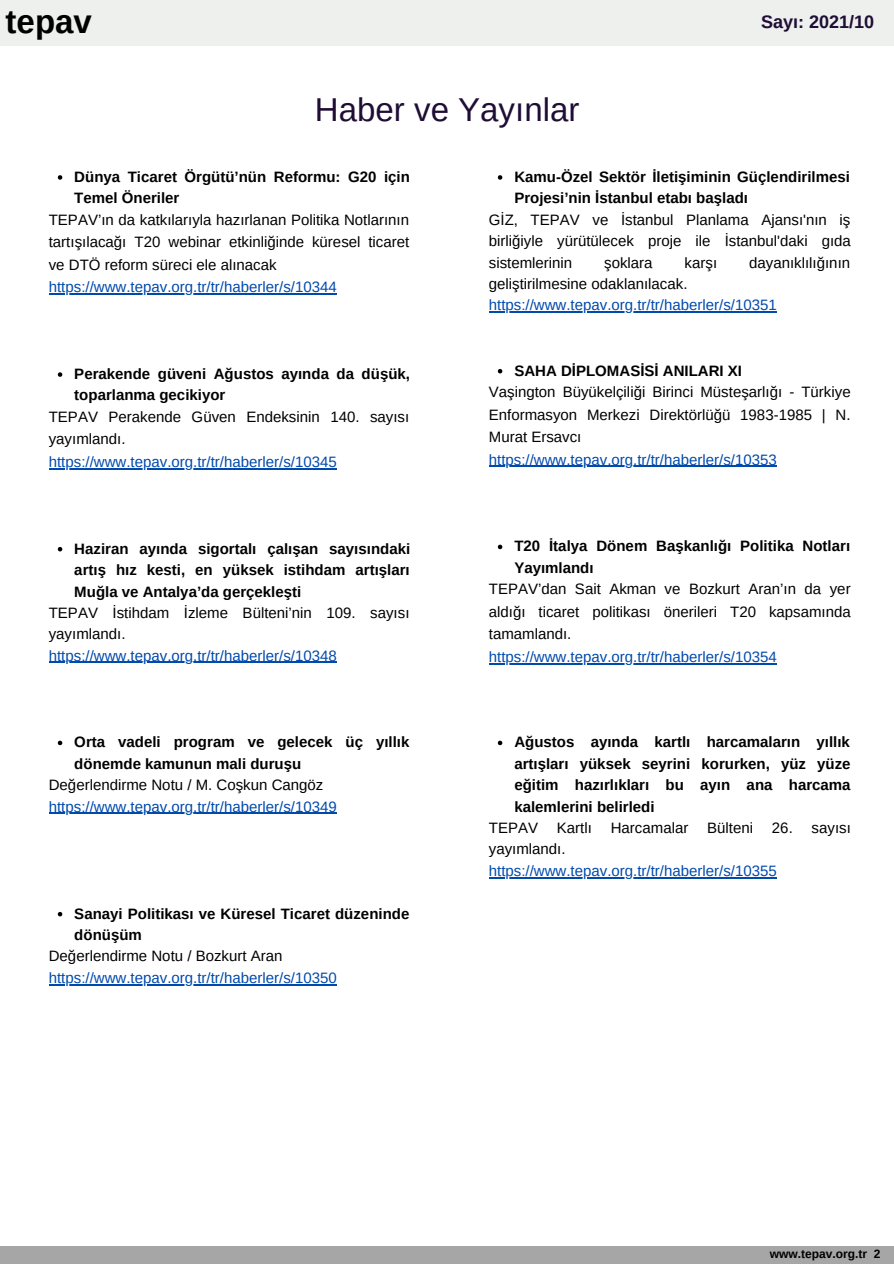
<style>
.page{position:relative;width:894px;height:1264px;background:#fff}
.page>*{position:absolute;margin:0;border:0;box-sizing:border-box;transform-origin:0 0}
.t1{font:33px "Arimo";color:#1f0d35}
.t2{font:700 33px "Arimo";color:#000}
.t3{font:700 18px "Arimo";color:#1f0d35}
.t4{font:15px/22.5px "Arimo";color:#000;text-align:justify}
.t5{font:700 15px/21.5px "Arimo";color:#000}
.t6{font:15px "Arimo";color:#004aad}
.t7{font:700 12px "Arimo";color:#000}
</style>
<div class="page">
<svg style="left:58px;top:175px;width:4px;height:5px"></svg>
<svg style="left:58px;top:372px;width:4px;height:5px"></svg>
<svg style="left:58px;top:547px;width:4px;height:4px"></svg>
<svg style="left:58px;top:740px;width:4px;height:5px"></svg>
<svg style="left:58px;top:912px;width:4px;height:4px"></svg>
<hr style="left:49px;top:293px;width:288px;height:1px;background:#004aad">
<hr style="left:49px;top:468px;width:288px;height:1px;background:#004aad">
<hr style="left:49px;top:662px;width:288px;height:1px;background:#004aad">
<hr style="left:49px;top:812px;width:288px;height:2px;background:#004aad">
<hr style="left:49px;top:984px;width:288px;height:1px;background:#004aad">
<svg style="left:497px;top:175px;width:5px;height:5px"></svg>
<svg style="left:497px;top:369px;width:5px;height:4px"></svg>
<svg style="left:497px;top:544px;width:5px;height:5px"></svg>
<svg style="left:497px;top:740px;width:5px;height:5px"></svg>
<hr style="left:488px;top:311px;width:288px;height:1px;background:#004aad">
<hr style="left:488px;top:466px;width:288px;height:1px;background:#004aad">
<hr style="left:488px;top:663px;width:288px;height:1px;background:#004aad">
<hr style="left:488px;top:877px;width:288px;height:1px;background:#004aad">
<div style="left:0;top:1246px;width:893px;height:17px;background:#a6a6a6"></div>
<div style="left:0;top:0;width:893px;height:45px;background:#edf0ed"></div>
<p class="t2" style="left:6px;top:3px;width:88px">tepav</p>
<p class="t3" style="left:760px;top:12px;width:115px">Sayı: 2021/10</p>
<p class="t1" style="left:315px;top:91px;width:266px">Haber ve Yayınlar</p>
<p class="t5" style="left:74px;top:166px;width:337px">Dünya Ticaret Örgütü’nün Reformu: G20 için<br>Temel Öneriler</p>
<p class="t4" style="left:49px;top:208px;width:362px">TEPAV’ın da katkılarıyla hazırlanan Politika Notlarının tartışılacağı T20 webinar etkinliğinde küresel ticaret ve DTÖ reform süreci ele alınacak</p>
<p class="t6" style="left:49px;top:279px;width:289px">https://www.tepav.org.tr/tr/haberler/s/10344</p>
<p class="t5" style="left:74px;top:363px;width:337px">Perakende güveni Ağustos ayında da düşük, toparlanma gecikiyor</p>
<p class="t4" style="left:49px;top:405px;width:362px">TEPAV Perakende Güven Endeksinin 140. sayısı yayımlandı.</p>
<p class="t6" style="left:49px;top:453px;width:289px">https://www.tepav.org.tr/tr/haberler/s/10345</p>
<p class="t5" style="left:74px;top:537px;width:337px;text-align:justify">Haziran ayında sigortalı çalışan sayısındaki artış hız kesti, en yüksek istihdam artışları Muğla ve Antalya’da gerçekleşti</p>
<p class="t4" style="left:49px;top:602px;width:362px;line-height:21.5px">TEPAV İstihdam İzleme Bülteni’nin 109. sayısı yayımlandı.</p>
<p class="t6" style="left:49px;top:647px;width:289px">https://www.tepav.org.tr/tr/haberler/s/10348</p>
<p class="t5" style="left:74px;top:731px;width:336px">Orta vadeli program ve gelecek üç yıllık dönemde kamunun mali duruşu</p>
<p class="t4" style="left:49px;top:773px;width:276px">Değerlendirme Notu / M. Coşkun Cangöz</p>
<p class="t6" style="left:49px;top:798px;width:289px">https://www.tepav.org.tr/tr/haberler/s/10349</p>
<p class="t5" style="left:74px;top:902px;width:336px">Sanayi Politikası ve Küresel Ticaret düzeninde dönüşüm</p>
<p class="t4" style="left:49px;top:945px;width:235px">Değerlendirme Notu / Bozkurt Aran</p>
<p class="t6" style="left:49px;top:969px;width:289px">https://www.tepav.org.tr/tr/haberler/s/10350</p>
<p class="t5" style="left:514px;top:166px;width:337px">Kamu-Özel Sektör İletişiminin Güçlendirilmesi<br>Projesi’nin İstanbul etabı başladı</p>
<p class="t4" style="left:488px;top:209px;width:363px;line-height:21.5px">GİZ, TEPAV ve İstanbul Planlama Ajansı'nın iş birliğiyle yürütülecek proje ile İstanbul'daki gıda sistemlerinin</p>
<p class="t4" style="left:604px;top:251px;width:50px">şoklara</p>
<p class="t4" style="left:684px;top:251px;width:34px">karşı</p>
<p class="t4" style="left:749px;top:251px;width:102px">dayanıklılığının</p>
<p class="t4" style="left:488px;top:272px;width:200px">geliştirilmesine odaklanılacak.</p>
<p class="t6" style="left:488px;top:297px;width:289px">https://www.tepav.org.tr/tr/haberler/s/10351</p>
<p class="t5" style="left:514px;top:360px;width:229px">SAHA DİPLOMASİSİ ANILARI XI</p>
<p class="t4" style="left:488px;top:380px;width:363px">Vaşington Büyükelçiliği Birinci Müsteşarlığı - Türkiye Enformasyon Merkezi Direktörlüğü 1983-1985 | N.<br>Murat Ersavcı</p>
<p class="t6" style="left:488px;top:451px;width:289px">https://www.tepav.org.tr/tr/haberler/s/10353</p>
<p class="t5" style="left:514px;top:535px;width:337px">T20 İtalya Dönem Başkanlığı Politika Notları<br>Yayımlandı</p>
<p class="t4" style="left:488px;top:578px;width:363px">TEPAV’dan Sait Akman ve Bozkurt Aran’ın da yer aldığı ticaret politikası önerileri T20 kapsamında tamamlandı.</p>
<p class="t6" style="left:488px;top:648px;width:289px">https://www.tepav.org.tr/tr/haberler/s/10354</p>
<p class="t5" style="left:514px;top:731px;width:338px;text-align:justify">Ağustos ayında kartlı harcamaların yıllık artışları yüksek seyrini korurken, yüz yüze eğitim hazırlıkları bu ayın ana harcama kalemlerini belirledi</p>
<p class="t4" style="left:488px;top:816px;width:51px">TEPAV</p>
<p class="t4" style="left:556px;top:816px;width:37px">Kartlı</p>
<p class="t4" style="left:610px;top:816px;width:79px">Harcamalar</p>
<p class="t4" style="left:707px;top:816px;width:47px">Bülteni</p>
<p class="t4" style="left:771px;top:816px;width:80px">26. sayısı</p>
<p class="t4" style="left:488px;top:838px;width:78px">yayımlandı.</p>
<p class="t6" style="left:488px;top:862px;width:289px">https://www.tepav.org.tr/tr/haberler/s/10355</p>
<p class="t7" style="left:769px;top:1246px;width:112px">www.tepav.org.tr 2</p>
</div>
